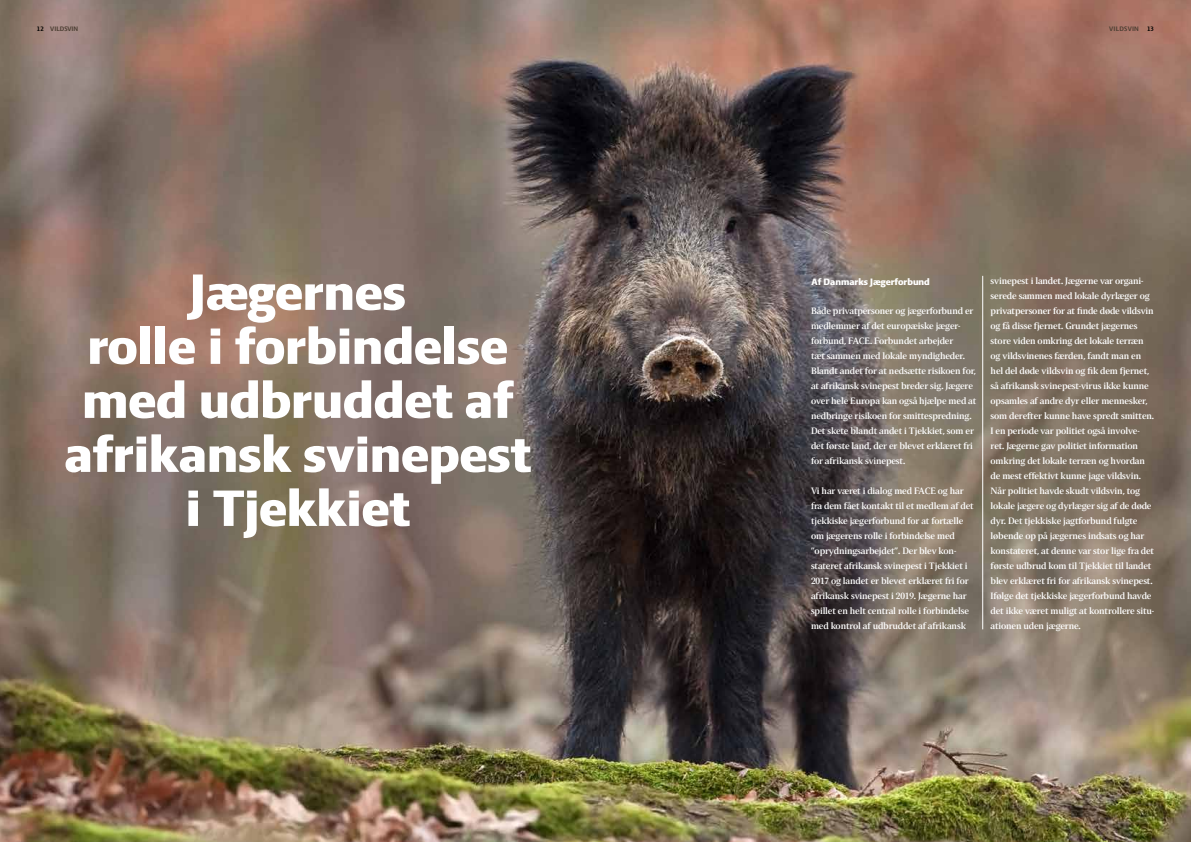
<style>
.page{position:relative;width:1191px;height:842px;background:#fff}
.page>*{position:absolute;margin:0;border:0;box-sizing:border-box;transform-origin:0 0}
.t1{font:800 55px/54px "LF Press Sans";color:#fff;text-align:center}
.t2{font:600 10px/15px "Press Serif";letter-spacing:-.01em;color:#fff}
.t3{font:800 10px "LF Press Sans";color:#fff}
.t4{font:700 7px "LF Press Sans";letter-spacing:.015em;color:#4b3e32}
.t5{font:700 7px "LF Press Sans";letter-spacing:.035em;color:#4b3e32}
.s1{color:#000}
</style>
<div class="page">
<img style="left:0;top:0;width:1191px;height:842px">
<hr style="left:982px;top:276px;width:1px;height:353px;background:#fff">
<p class="t4" style="left:37px;top:24px;width:43px"><span class="s1">12</span> VILDSVIN</p>
<p class="t5" style="left:1109px;top:24px;width:46px">VILDSVIN <span class="s1">13</span></p>
<h1 class="t1" style="left:64px;top:265px;width:468px">Jægernes<br>rolle i forbindelse med udbruddet af afrikansk svinepest i Tjekkiet</h1>
<p class="t3" style="left:811px;top:276px;width:120px">Af Danmarks Jægerforbund</p>
<p class="t2" style="left:811px;top:304px;width:167px">Både privatpersoner og jægerforbund er medlemmer af det europæiske jæger&shy;forbund, FACE. Forbundet arbejder<br>tæt sammen med lokale myndigheder.<br>Blandt andet for at nedsætte risikoen for, at afrikansk svinepest breder sig. Jægere over hele Europa kan også hjælpe med at nedbringe risikoen for smittespredning.<br>Det skete blandt andet i Tjekkiet, som er det første land, der er blevet erklæret fri for afrikansk svinepest.</p>
<p class="t2" style="left:811px;top:484px;width:164px">Vi har været i dialog med FACE og har fra dem fået kontakt til et medlem af det tjekkiske jægerforbund for at fortælle om jægerens rolle i forbindelse med ”oprydningsarbejdet”. Der blev kon&shy;stateret afrikansk svinepest i Tjekkiet i 2017 og landet er blevet erklæret fri for afrikansk svinepest i 2019. Jægerne har spillet en helt central rolle i forbindelse med kontrol af udbruddet af afrikansk</p>
<p class="t2" style="left:990px;top:273px;width:165px">svinepest i landet. Jægerne var organi&shy;serede sammen med lokale dyrlæger og privatpersoner for at finde døde vildsvin og få disse fjernet. Grundet jægernes store viden omkring det lokale terræn og vildsvinenes færden, fandt man en hel del døde vildsvin og fik dem fjernet, så afrikansk svinepest-virus ikke kunne opsamles af andre dyr eller mennesker, som derefter kunne have spredt smitten.<br>I en periode var politiet også involve&shy;ret. Jægerne gav politiet information omkring det lokale terræn og hvordan de mest effektivt kunne jage vildsvin.<br>Når politiet havde skudt vildsvin, tog lokale jægere og dyrlæger sig af de døde dyr. Det tjekkiske jagtforbund fulgte løbende op på jægernes indsats og har konstateret, at denne var stor lige fra det første udbrud kom til Tjekkiet til landet blev erklæret fri for afrikansk svinepest.<br>Ifølge det tjekkiske jægerforbund havde det ikke været muligt at kontrollere situ&shy;ationen uden jægerne.</p>
</div>
